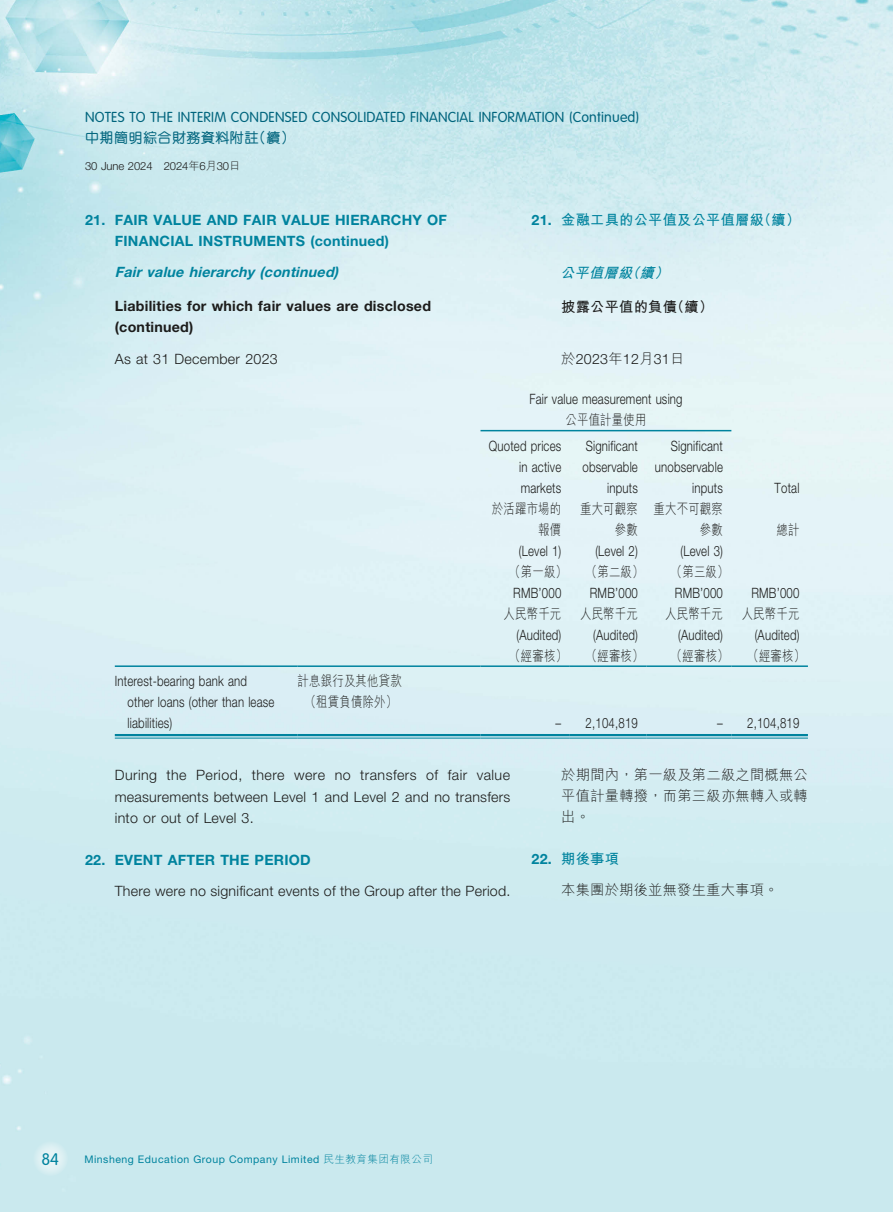
<style>
.page{position:relative;width:893px;height:1212px;background:#fff}
.page>*{position:absolute;margin:0;border:0;box-sizing:border-box;transform-origin:0 0}
.t1{font:300 16.5px "VAG Rounded Std";color:#00839e}
.t2{font:300 14.25px/21px "Helvetica Neue LT Pro";letter-spacing:.015em;color:#1c1c1b;text-align:right;scale:.8 1}
.t3{font:300 14.25px/21px "Helvetica Neue LT Pro";letter-spacing:.015em;color:#1c1c1b;text-align:justify}
.t4{font:300 14.25px/21px "M Hei HK";letter-spacing:.015em;color:#1c1c1b;text-align:right;scale:.8 1}
.t5{font:700 14.25px/21px "Helvetica Neue LT Pro";letter-spacing:.015em;color:#00839e}
.t6{font:300 14.25px "VAG Rounded Std";letter-spacing:.015em;color:#00647d}
.t7{font:300 14.25px/21px "M Hei HK";letter-spacing:.015em;color:#1c1c1b;text-align:justify}
.t8{font:700 14.25px/21px "Helvetica Neue LT Pro";letter-spacing:.015em;color:#1c1c1b}
.t9{font:italic 700 14.25px "Helvetica Neue LT Pro";color:#00839e}
.t10{font:700 14.25px "M Hei HK";letter-spacing:.015em;color:#00839e}
.t11{font:500 14.25px "M Yuen HK";letter-spacing:.015em;color:#00647d}
.t12{font:700 14.25px "M Hei HK";letter-spacing:.015em;color:#1c1c1b}
.t13{font:italic 700 14.25px "M Hei HK";color:#00839e}
.t14{font:300 11.25px "Helvetica Neue LT Pro";letter-spacing:-.01em;color:#1c1c1b}
.t15{font:10.5px "Helvetica Neue LT Pro";letter-spacing:.05em;color:#00839e}
.s1{font-family:"M Hei HK"}
.s2{font-family:"Helvetica Neue LT Pro"}
.s3{font-family:"Helvetica Neue LT Pro";font-weight:700;color:#00839e}
.s4{font-weight:700;color:#00839e}
.s5{font-family:"M Hei HK";font-weight:300}
</style>
<div class="page">
<img style="left:0;top:0;width:893px;height:1212px">
<div style="left:32px;top:1140px;width:36px;height:36px;background:linear-gradient(to right,#d8eef2,#daeff2);border-radius:50%"></div>
<hr style="left:480px;top:430px;width:251px;height:1px;background:#00839e">
<hr style="left:115px;top:665px;width:183px;height:2px;background:#00839e">
<hr style="left:298px;top:665px;width:182px;height:2px;background:#00839e">
<hr style="left:480px;top:665px;width:90px;height:2px;background:#00839e">
<hr style="left:570px;top:665px;width:76px;height:2px;background:#00839e">
<hr style="left:646px;top:665px;width:85px;height:2px;background:#00839e">
<hr style="left:731px;top:665px;width:77px;height:2px;background:#00839e">
<hr style="left:115px;top:734px;width:183px;height:2px;background:#00839e">
<hr style="left:115px;top:738px;width:183px;height:1px;background:#00839e">
<hr style="left:298px;top:734px;width:182px;height:2px;background:#00839e">
<hr style="left:298px;top:738px;width:182px;height:1px;background:#00839e">
<hr style="left:480px;top:734px;width:90px;height:2px;background:#00839e">
<hr style="left:480px;top:738px;width:90px;height:1px;background:#00839e">
<hr style="left:570px;top:734px;width:76px;height:2px;background:#00839e">
<hr style="left:570px;top:738px;width:76px;height:1px;background:#00839e">
<hr style="left:646px;top:734px;width:85px;height:2px;background:#00839e">
<hr style="left:646px;top:738px;width:85px;height:1px;background:#00839e">
<hr style="left:731px;top:734px;width:77px;height:2px;background:#00839e">
<hr style="left:731px;top:738px;width:77px;height:1px;background:#00839e">
<p class="t6" style="left:85px;top:109px;width:556px">NOTES TO THE INTERIM CONDENSED CONSOLIDATED FINANCIAL INFORMATION (Continued)</p>
<p class="t14" style="left:85px;top:159px;width:157px">30 June 2024 2024<span class="s1">年</span>6<span class="s1">月</span>30<span class="s1">日</span></p>
<p class="t11" style="left:85px;top:128px;width:212px">中期簡明綜合財務資料附註（續）</p>
<p class="t5" style="left:115px;top:209px;width:334px;text-indent:-30px">21. FAIR VALUE AND FAIR VALUE HIERARCHY OF<br>FINANCIAL INSTRUMENTS (continued)</p>
<p class="t9" style="left:115px;top:264px;width:225px">Fair value hierarchy (continued)</p>
<p class="t8" style="left:115px;top:295px;width:318px">Liabilities for which fair values are disclosed (continued)</p>
<p class="t3" style="left:115px;top:348px;width:164px">As at 31 December 2023</p>
<p class="t2" style="left:128px;top:670px;width:185px;text-align:left;text-indent:-13px">Interest-bearing bank and other loans (other than lease liabilities)</p>
<p class="t4" style="left:298px;top:670px;width:132px;text-align:center">計息銀行及其他貸款（租賃負債除外）</p>
<p class="t10" style="left:532px;top:210px;width:270px"><span class="s2">21.</span> 金融工具的公平值及公平值層級（續）</p>
<p class="t13" style="left:560px;top:262px;width:114px">公平值層級（續）</p>
<p class="t12" style="left:561px;top:296px;width:154px">披露公平值的負債（續）</p>
<p class="t3" style="left:561px;top:348px;width:125px"><span class="s1">於</span>2023<span class="s1">年</span>12<span class="s1">月</span>31<span class="s1">日</span></p>
<p class="t2" style="left:529px;top:388px;width:193px">Fair value measurement using</p>
<p class="t4" style="left:565px;top:409px;width:103px">公平值計量使用</p>
<p class="t2" style="left:519px;top:435px;width:54px;text-align:justify;text-indent:-30px">Quoted prices in active markets</p>
<p class="t2" style="left:582px;top:435px;width:71px">Significant observable inputs</p>
<p class="t2" style="left:655px;top:435px;width:87px">Significant unobservable inputs</p>
<p class="t4" style="left:492px;top:497px;width:88px">於活躍市場的報價</p>
<p class="t4" style="left:580px;top:497px;width:74px">重大可觀察參數</p>
<p class="t4" style="left:653px;top:497px;width:88px">重大不可觀察參數</p>
<p class="t2" style="left:775px;top:477px;width:33px">Total</p>
<p class="t4" style="left:776px;top:518px;width:30px">總計</p>
<p class="t2" style="left:519px;top:540px;width:55px">(Level 1)</p>
<p class="t2" style="left:595px;top:540px;width:55px">(Level 2)</p>
<p class="t2" style="left:680px;top:540px;width:55px">(Level 3)</p>
<p class="t4" style="left:509px;top:560px;width:74px">（第一級）</p>
<p class="t4" style="left:586px;top:560px;width:74px">（第二級）</p>
<p class="t4" style="left:671px;top:560px;width:74px">（第三級）</p>
<p class="t2" style="left:513px;top:582px;width:62px">RMB’000</p>
<p class="t2" style="left:590px;top:582px;width:62px">RMB’000</p>
<p class="t2" style="left:675px;top:582px;width:62px">RMB’000</p>
<p class="t2" style="left:751px;top:582px;width:62px">RMB’000</p>
<p class="t4" style="left:504px;top:602px;width:74px">人民幣千元</p>
<p class="t4" style="left:580px;top:602px;width:74px">人民幣千元</p>
<p class="t4" style="left:665px;top:602px;width:74px">人民幣千元</p>
<p class="t4" style="left:742px;top:602px;width:74px">人民幣千元</p>
<p class="t2" style="left:517px;top:624px;width:58px">(Audited)</p>
<p class="t2" style="left:593px;top:624px;width:58px">(Audited)</p>
<p class="t2" style="left:678px;top:624px;width:58px">(Audited)</p>
<p class="t2" style="left:755px;top:624px;width:58px">(Audited)</p>
<p class="t4" style="left:509px;top:644px;width:74px">（經審核）</p>
<p class="t4" style="left:586px;top:644px;width:74px">（經審核）</p>
<p class="t4" style="left:671px;top:644px;width:74px">（經審核）</p>
<p class="t4" style="left:747px;top:644px;width:74px">（經審核）</p>
<p class="t2" style="left:556px;top:712px;width:104px">– 2,104,819</p>
<p class="t2" style="left:717px;top:712px;width:104px">– 2,104,819</p>
<p class="t3" style="left:115px;top:765px;width:397px">During the Period, there were no transfers of fair value measurements between Level 1 and Level 2 and no transfers into or out of Level 3.</p>
<p class="t5" style="left:85px;top:848px;width:227px">22. EVENT AFTER THE PERIOD</p>
<p class="t3" style="left:115px;top:880px;width:397px">There were no significant events of the Group after the Period.</p>
<p class="t7" style="left:561px;top:764px;width:248px">於期間內，第一級及第二級之間概無公平值計量轉撥，而第三級亦無轉入或轉出。</p>
<p class="t7" style="left:561px;top:843px;width:219px;line-height:30.9px;text-indent:-30px"><span class="s3">22.</span> <span class="s4">期後事項<br></span>本集團於期後並無發生重大事項。</p>
<p class="t1" style="left:41px;top:1150px;width:19px">84</p>
<p class="t15" style="left:84px;top:1153px;width:350px">Minsheng Education Group Company Limited <span class="s5">民生教育集团有限公司</span></p>
</div>
